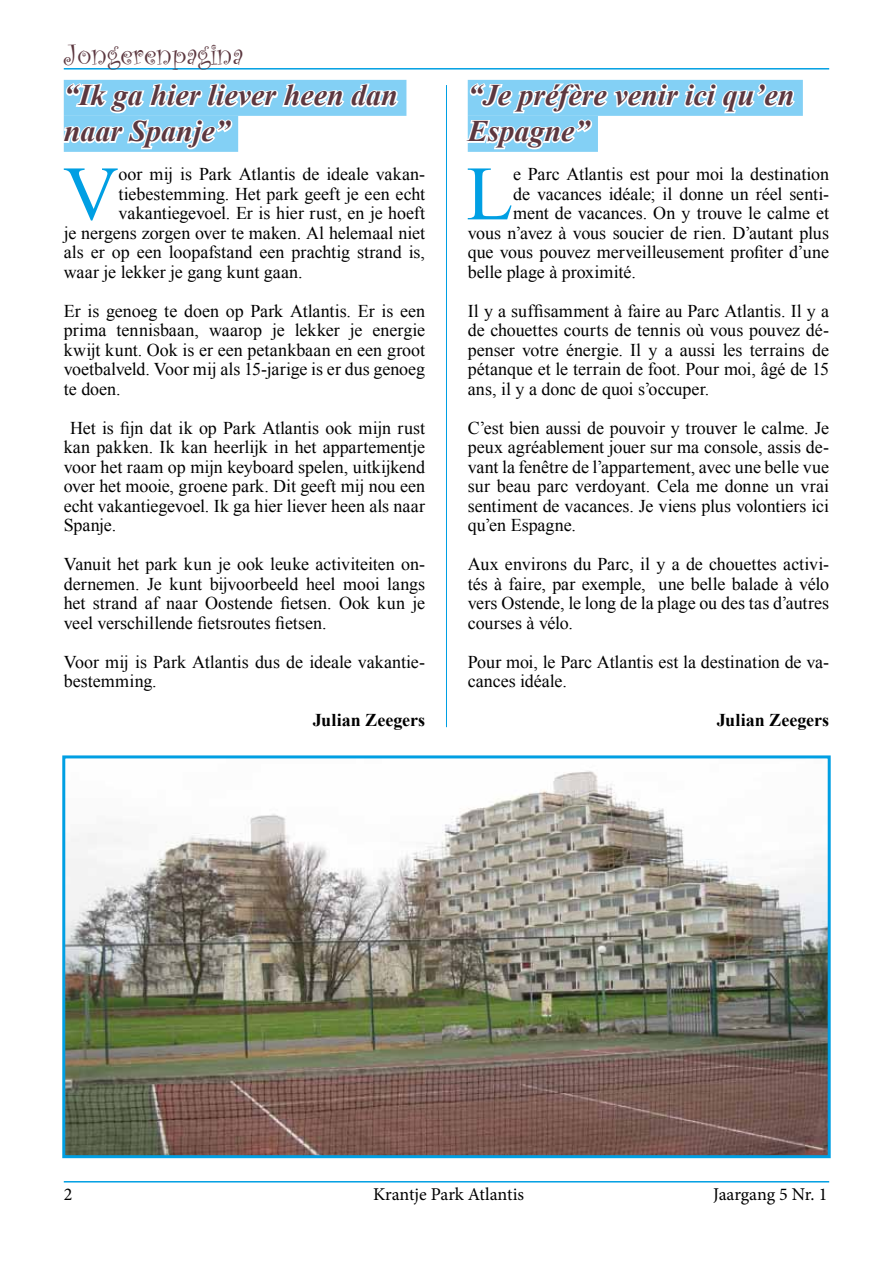
<style>
.page{position:relative;width:893px;height:1263px;background:#fff}
.page>*{position:absolute;margin:0;border:0;box-sizing:border-box;transform-origin:0 0}
.t1{font:76.95px "Times New Roman";color:#009fe3}
.t2{font:italic 700 30px/36px "Times New Roman";color:#5c373f}
.t3{font:30px "Curlz";color:#5c373f}
.t4{font:18px/19.5px "Times New Roman";letter-spacing:-.005em;color:#000;text-align:justify}
.t5{font:18px "Minion Pro";letter-spacing:-.01em;color:#000}
.t6{font:700 18px "Times New Roman";letter-spacing:.005em;color:#000}
</style>
<div class="page">
<hr style="left:64px;top:1181px;width:765px;height:1px;background:#009fe3">
<hr style="left:64px;top:68px;width:765px;height:2px;background:#009fe3">
<hr style="left:446px;top:85px;width:1px;height:642px;background:#009fe3">
<svg style="left:467px;top:79px;width:330px;height:73px"></svg>
<svg style="left:63px;top:79px;width:337px;height:73px"></svg>
<img style="left:66px;top:771px;width:761px;height:383px">
<div style="left:62px;top:755px;width:769px;height:403px;border:3px solid #009fe3"></div>
<h2 class="t3" style="left:64px;top:33px;width:181px">Jongerenpagina</h2>
<h2 class="t2" style="left:64px;top:76px;width:336px">“Ik ga hier liever heen dan naar Spanje”</h2>
<h1 class="t1" style="left:63px;top:142px;width:57px">V</h1>
<p class="t4" style="left:119px;top:164px;width:308px">oor mij is Park Atlantis de ideale vakan-</p>
<p class="t4" style="left:119px;top:184px;width:308px">tiebestemming. Het park geeft je een echt</p>
<p class="t4" style="left:119px;top:203px;width:308px">vakantiegevoel. Er is hier rust, en je hoeft</p>
<p class="t4" style="left:64px;top:223px;width:363px">je nergens zorgen over te maken. Al helemaal niet</p>
<p class="t4" style="left:64px;top:242px;width:363px">als er op een loopafstand een prachtig strand is,</p>
<p class="t4" style="left:64px;top:262px;width:240px">waar je lekker je gang kunt gaan.</p>
<p class="t4" style="left:64px;top:301px;width:363px">Er is genoeg te doen op Park Atlantis. Er is een prima tennisbaan, waarop je lekker je energie kwijt kunt. Ook is er een petankbaan en een groot voetbalveld. Voor mij als 15-jarige is er dus genoeg te doen.</p>
<p class="t4" style="left:64px;top:418px;width:363px;text-indent:6px">Het is fijn dat ik op Park Atlantis ook mijn rust kan pakken. Ik kan heerlijk in het appartementje voor het raam op mijn keyboard spelen, uitkijkend over het mooie, groene park. Dit geeft mij nou een echt vakantiegevoel. Ik ga hier liever heen als naar Spanje.</p>
<p class="t4" style="left:64px;top:554px;width:363px">Vanuit het park kun je ook leuke activiteiten on&shy;dernemen. Je kunt bijvoorbeeld heel mooi langs het strand af naar Oostende fietsen. Ook kun je veel verschillende fietsroutes fietsen.</p>
<p class="t4" style="left:64px;top:652px;width:363px">Voor mij is Park Atlantis dus de ideale vakantie&shy;bestemming.</p>
<p class="t6" style="left:313px;top:708px;width:114px">Julian Zeegers</p>
<h2 class="t2" style="left:468px;top:76px;width:328px">“Je préfère venir ici qu’en<br>Espagne”</h2>
<h1 class="t1" style="left:466px;top:142px;width:48px">L</h1>
<p class="t4" style="left:513px;top:164px;width:317px">e Parc Atlantis est pour moi la destination</p>
<p class="t4" style="left:513px;top:184px;width:317px">de vacances idéale; il donne un réel senti-</p>
<p class="t4" style="left:513px;top:203px;width:317px">ment de vacances. On y trouve le calme et</p>
<p class="t4" style="left:468px;top:223px;width:363px">vous n’avez à vous soucier de rien. D’autant plus</p>
<p class="t4" style="left:468px;top:242px;width:363px">que vous pouvez merveilleusement profiter d’une</p>
<p class="t4" style="left:468px;top:262px;width:170px">belle plage à proximité.</p>
<p class="t4" style="left:468px;top:301px;width:363px">Il y a suffisamment à faire au Parc Atlantis. Il y a de chouettes courts de tennis où vous pouvez dé&shy;penser votre énergie. Il y a aussi les terrains de pétanque et le terrain de foot. Pour moi, âgé de 15 ans, il y a donc de quoi s’occuper.</p>
<p class="t4" style="left:468px;top:418px;width:363px">C’est bien aussi de pouvoir y trouver le calme. Je peux agréablement jouer sur ma console, assis de&shy;vant la fenêtre de l’appartement, avec une belle vue sur beau parc verdoyant. Cela me donne un vrai sentiment de vacances. Je viens plus volontiers ici qu’en Espagne.</p>
<p class="t4" style="left:468px;top:554px;width:363px">Aux environs du Parc, il y a de chouettes activi&shy;tés à faire, par exemple, une belle balade à vélo vers Ostende, le long de la plage ou des tas d’autres courses à vélo.</p>
<p class="t4" style="left:468px;top:652px;width:363px">Pour moi, le Parc Atlantis est la destination de va&shy;cances idéale.</p>
<p class="t6" style="left:717px;top:708px;width:114px">Julian Zeegers</p>
<p class="t5" style="left:64px;top:1182px;width:10px">2</p>
<p class="t5" style="left:373px;top:1182px;width:152px">Krantje Park Atlantis</p>
<p class="t5" style="left:713px;top:1182px;width:116px">Jaargang 5 Nr. 1</p>
</div>
